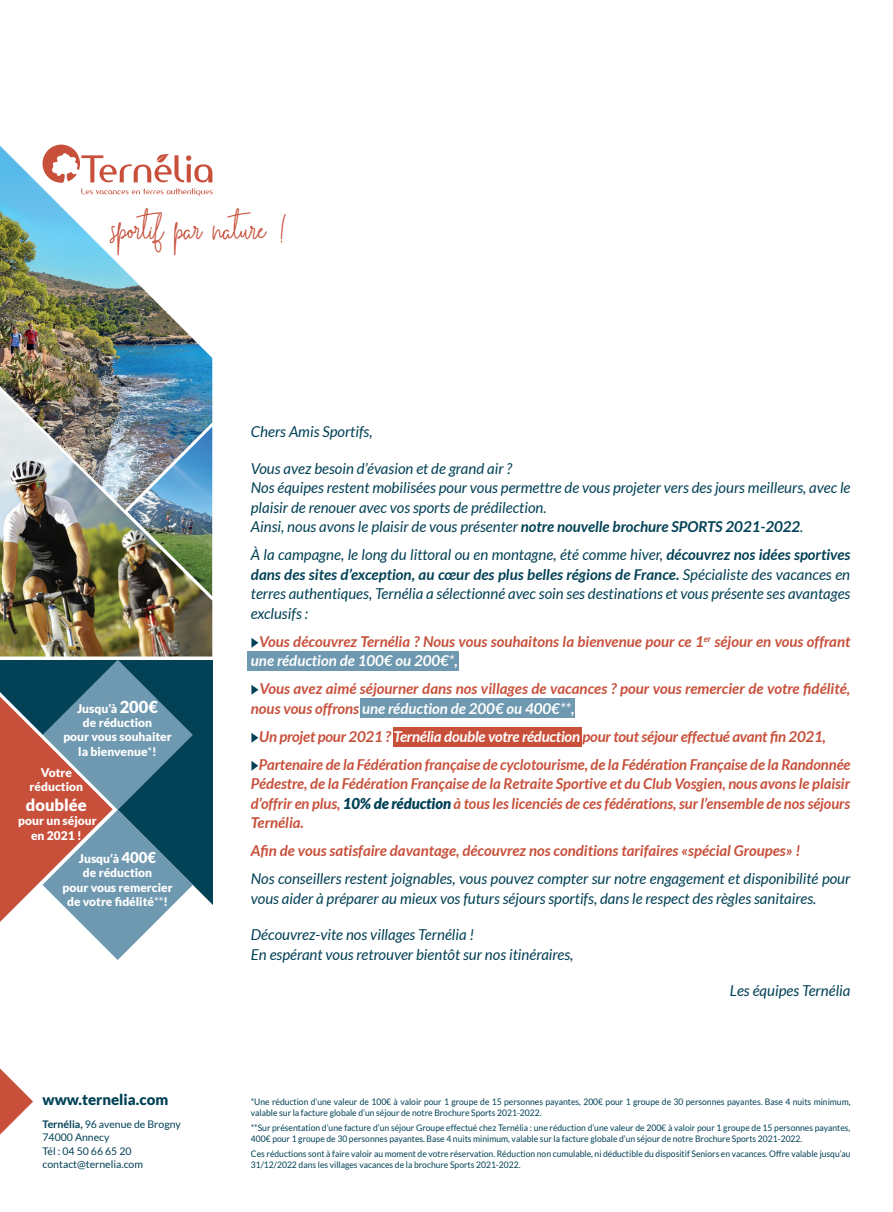
<style>
.page{position:relative;width:893px;height:1212px;background:#fff}
.page>*{position:absolute;margin:0;border:0;box-sizing:border-box;transform-origin:0 0}
.t1{font:27px "Cilupba";color:#c8503b}
.t2{font:900 16.5px "Lato";color:#fff}
.t3{font:italic 15px/19.5px "Lato";color:#024156}
.t4{font:italic 700 15px/19.5px "Lato";color:#c8503b}
.t5{font:900 15px "Lato";color:#024156}
.t6{font:900 12px/14.4px "Lato";color:#fff;text-align:center}
.t7{font:10.5px/13.5px "Lato";color:#024156}
.t8{font:9px/10.8px "Lato";color:#024156;scale:.95 1}
.s1{font-size:16.5px}
.s2{font-weight:400}
.s3{font-size:15px}
.s4{font-weight:700}
.s5{color:#024156}
.s6{color:#fff}
.s7{font-weight:400;color:#fff}
.s8{font-weight:900;color:#024156}
</style>
<div class="page">
<div style="left:360px;top:699px;width:215px;height:19px;background:#6f99b0"></div>
<img style="left:0;top:358px;width:212px;height:32px">
<img style="left:0;top:390px;width:212px;height:266px">
<img style="left:0;top:146px;width:212px;height:212px">
<div style="left:24px;top:126px;width:207px;height:88px;background:#fff"></div>
<svg style="left:43px;top:145px;width:170px;height:51px"></svg>
<svg style="left:0;top:1073px;width:33px;height:61px"></svg>
<div style="left:248px;top:651px;width:211px;height:19px;background:#6f99b0"></div>
<div style="left:393px;top:728px;width:189px;height:19px;background:#c8503b"></div>
<svg style="left:0;top:692px;width:213px;height:381px"></svg>
<svg style="left:0;top:660px;width:193px;height:300px;background:#7f848d"></svg>
<h1 class="t1" style="left:113px;top:211px;width:175px">sportif par nature !</h1>
<p class="t6" style="left:63px;top:701px;width:110px">Jusqu’à <span class="s1">200€<br></span>de réduction<br>pour vous souhaiter la bienvenue<span class="s2">*</span>!</p>
<p class="t6" style="left:30px;top:765px;width:55px">Votre réduction</p>
<p class="t2" style="left:26px;top:795px;width:62px">doublée</p>
<p class="t6" style="left:18px;top:813px;width:80px">pour un séjour en 2021 !</p>
<p class="t6" style="left:63px;top:851px;width:112px">Jusqu’à <span class="s3">400€<br></span>de réduction<br>pour vous remercier de votre fidélité<span class="s2">**</span>!</p>
<p class="t5" style="left:43px;top:1090px;width:127px">www.ternelia.com</p>
<p class="t7" style="left:43px;top:1117px;width:140px"><span class="s4">Ternélia,</span> 96 avenue de Brogny<br>74000 Annecy<br>Tél : 04 50 66 65 20 contact@ternelia.com</p>
<p class="t3" style="left:251px;top:423px;width:123px">Chers Amis Sportifs,</p>
<p class="t3" style="left:251px;top:459px;width:601px">Vous avez besoin d’évasion et de grand air ?<br>Nos équipes restent mobilisées pour vous permettre de vous projeter vers des jours meilleurs, avec le plaisir de renouer avec vos sports de prédilection.<br>Ainsi, nous avons le plaisir de vous présenter <span class="s4">notre nouvelle brochure SPORTS 2021-2022</span>.</p>
<p class="t3" style="left:251px;top:546px;width:601px;text-align:justify">À la campagne, le long du littoral ou en montagne, été comme hiver, <span class="s4">découvrez nos idées sportives dans des sites d’exception, au cœur des plus belles régions de France.</span> Spécialiste des vacances en terres authentiques, Ternélia a sélectionné avec soin ses destinations et vous présente ses avantages exclusifs :</p>
<p class="t4" style="left:251px;top:632px;width:601px"><span class="s5">◆</span>Vous découvrez Ternélia ? Nous vous souhaitons la bienvenue pour ce 1<sup>er</sup> séjour en vous offrant <span class="s6">une réduction de 100€ ou 200€</span><span class="s7">*</span><span class="s6">,</span></p>
<p class="t4" style="left:251px;top:679px;width:601px"><span class="s5">◆</span>Vous avez aimé séjourner dans nos villages de vacances ? pour vous remercier de votre fidélité, nous vous offrons <span class="s6">une réduction de 200€ ou 400€</span><span class="s7">**</span><span class="s6">,</span></p>
<p class="t4" style="left:251px;top:727px;width:576px"><span class="s5">◆</span>Un projet pour 2021 ? <span class="s6">Ternélia double votre réduction</span> pour tout séjour effectué avant fin 2021,</p>
<p class="t4" style="left:251px;top:755px;width:601px;text-align:justify"><span class="s5">◆</span>Partenaire de la Fédération française de cyclotourisme, de la Fédération Française de la Randonnée Pédestre, de la Fédération Française de la Retraite Sportive et du Club Vosgien, nous avons le plaisir d’offrir en plus, <span class="s8">10% de réduction</span> à tous les licenciés de ces fédérations, sur l’ensemble de nos séjours Ternélia.</p>
<p class="t4" style="left:251px;top:841px;width:551px">Afin de vous satisfaire davantage, découvrez nos conditions tarifaires «spécial Groupes» !</p>
<p class="t3" style="left:251px;top:870px;width:601px">Nos conseillers restent joignables, vous pouvez compter sur notre engagement et disponibilité pour vous aider à préparer au mieux vos futurs séjours sportifs, dans le respect des règles sanitaires.</p>
<p class="t3" style="left:251px;top:926px;width:324px">Découvrez-vite nos villages Ternélia !<br>En espérant vous retrouver bientôt sur nos itinéraires,</p>
<p class="t3" style="left:730px;top:982px;width:122px">Les équipes Ternélia</p>
<p class="t8" style="left:251px;top:1097px;width:633px">*Une réduction d’une valeur de 100€ à valoir pour 1 groupe de 15 personnes payantes, 200€ pour 1 groupe de 30 personnes payantes. Base 4 nuits minimum, valable sur la facture globale d’un séjour de notre Brochure Sports 2021-2022.</p>
<p class="t8" style="left:251px;top:1122px;width:633px">**Sur présentation d’une facture d’un séjour Groupe effectué chez Ternélia : une réduction d’une valeur de 200€ à valoir pour 1 groupe de 15 personnes payantes,<br>400€ pour 1 groupe de 30 personnes payantes. Base 4 nuits minimum, valable sur la facture globale d’un séjour de notre Brochure Sports 2021-2022.</p>
<p class="t8" style="left:251px;top:1148px;width:633px">Ces réductions sont à faire valoir au moment de votre réservation. Réduction non cumulable, ni déductible du dispositif Seniors en vacances. Offre valable jusqu’au<br>31/12/2022 dans les villages vacances de la brochure Sports 2021-2022.</p>
</div>
